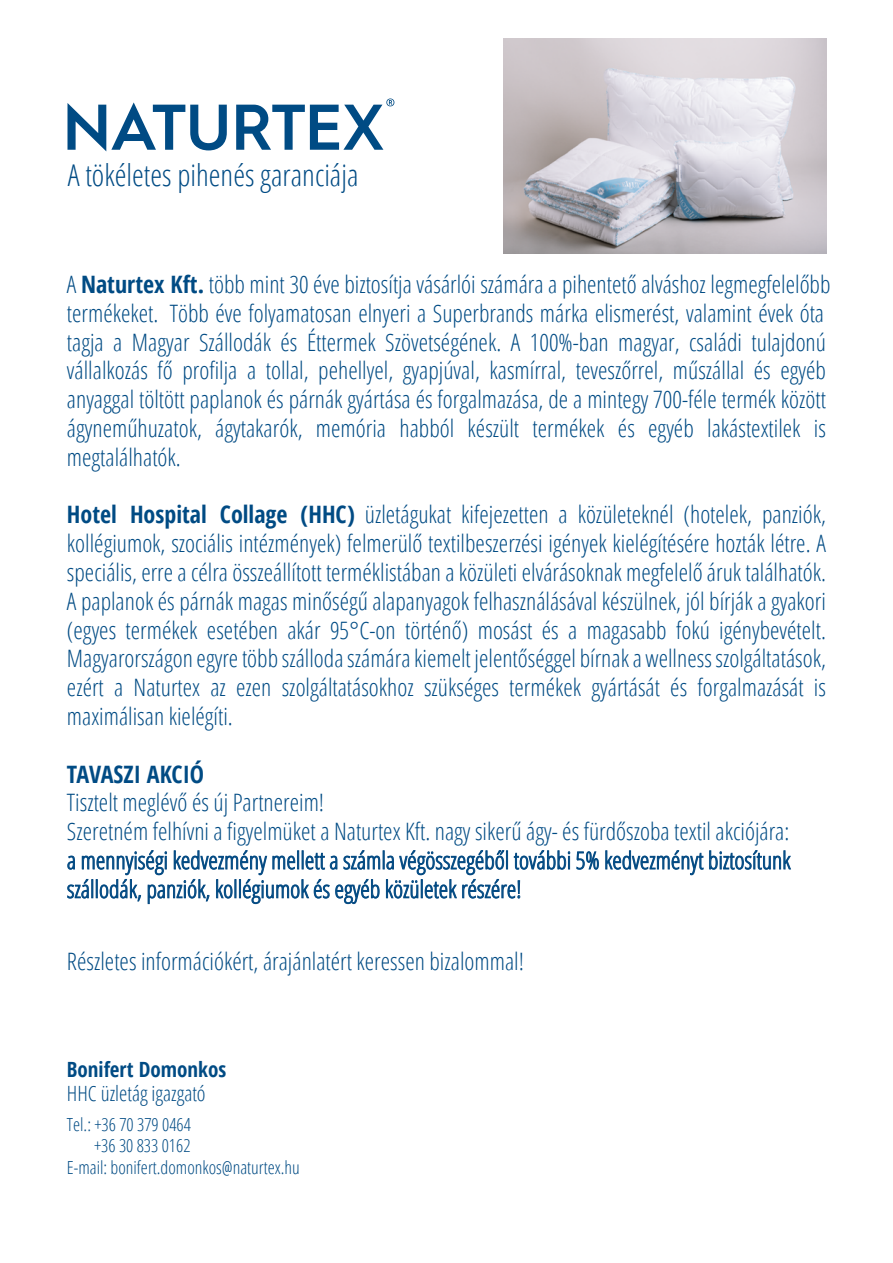
<style>
.page{position:relative;width:893px;height:1263px;background:#fff}
.page>*{position:absolute;margin:0;border:0;box-sizing:border-box;transform-origin:0 0}
.t1{font:300 30px "Open Sans Condensed";color:#004b84}
.t2{font:300 24px/28.8px "Open Sans Condensed";color:#004b84}
.t3{font:700 24px "Open Sans Condensed";color:#004b84}
.t4{font:300 21px "Open Sans Condensed";color:#004b84}
.t5{font:700 21px "Open Sans Condensed";color:#004b84}
.t6{font:300 18px "Open Sans Condensed";color:#004b84}
.s1{font-weight:700}
</style>
<div class="page">
<img style="left:503px;top:38px;width:323px;height:216px">
<svg style="left:605px;top:850px;width:186px;height:25px"></svg>
<svg style="left:67px;top:850px;width:532px;height:54px"></svg>
<svg style="left:68px;top:102px;width:159px;height:49px"></svg>
<svg style="left:236px;top:98px;width:158px;height:52px"></svg>
<p class="t1" style="left:68px;top:155px;width:292px">A tökéletes pihenés garanciája</p>
<p class="t2" style="left:67px;top:269px;width:765px">A <span class="s1">Naturtex Kft.</span> több mint 30 éve biztosítja vásárlói számára a pihentető alváshoz legmegfelelőbb termékeket. Több éve folyamatosan elnyeri a Superbrands márka elismerést, valamint évek óta tagja a Magyar Szállodák és Éttermek Szövetségének. A 100%-ban magyar, családi tulajdonú vállalkozás fő profilja a tollal, pehellyel, gyapjúval, kasmírral, teveszőrrel, műszállal és egyéb anyaggal töltött paplanok és párnák gyártása és forgalmazása, de a mintegy 700-féle termék között ágyneműhuzatok, ágytakarók, memória habból készült termékek és egyéb lakástextilek is megtalálhatók.</p>
<p class="t2" style="left:67px;top:499px;width:761px;text-align:justify"><span class="s1">Hotel Hospital Collage (HHC)</span> üzletágukat kifejezetten a közületeknél (hotelek, panziók, kollégiumok, szociális intézmények) felmerülő textilbeszerzési igények kielégítésére hozták létre. A speciális, erre a célra összeállított terméklistában a közületi elvárásoknak megfelelő áruk találhatók.<br>A paplanok és párnák magas minőségű alapanyagok felhasználásával készülnek, jól bírják a gyakori (egyes termékek esetében akár 95°C-on történő) mosást és a magasabb fokú igénybevételt.<br>Magyarországon egyre több szálloda számára kiemelt jelentőséggel bírnak a wellness szolgáltatások, ezért a Naturtex az ezen szolgáltatásokhoz szükséges termékek gyártását és forgalmazását is maximálisan kielégíti.</p>
<p class="t3" style="left:67px;top:757px;width:139px">TAVASZI AKCIÓ</p>
<p class="t2" style="left:67px;top:787px;width:725px">Tisztelt meglévő és új Partnereim!<br>Szeretném felhívni a figyelmüket a Naturtex Kft. nagy sikerű ágy- és fürdőszoba textil akciójára: a mennyiségi kedvezmény mellett a számla végösszegéből további 5% kedvezményt biztosítunk szállodák, panziók, kollégiumok és egyéb közületek részére!</p>
<p class="t2" style="left:67px;top:946px;width:459px">Részletes információkért, árajánlatért keressen bizalommal!</p>
<p class="t5" style="left:67px;top:1054px;width:161px">Bonifert Domonkos</p>
<p class="t4" style="left:67px;top:1079px;width:140px">HHC üzletág igazgató</p>
<p class="t6" style="left:67px;top:1112px;width:126px">Tel.: +36 70 379 0464</p>
<p class="t6" style="left:94px;top:1134px;width:98px">+36 30 833 0162</p>
<p class="t6" style="left:67px;top:1155px;width:234px">E-mail: bonifert.domonkos@naturtex.hu</p>
</div>
